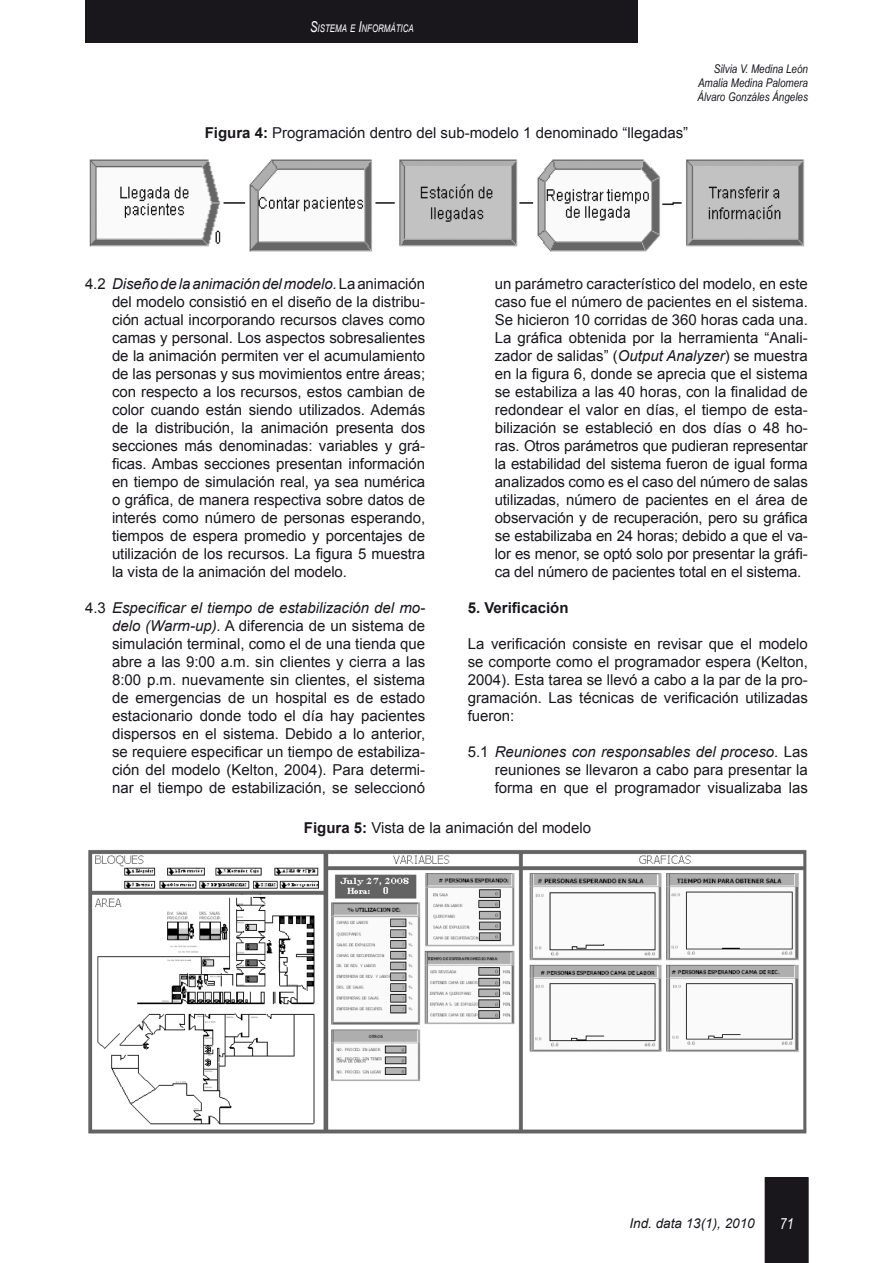
<style>
.page{position:relative;width:893px;height:1263px;background:#fff}
.page>*{position:absolute;margin:0;border:0;box-sizing:border-box;transform-origin:0 0}
.t1{font:15px/18px "Arial";color:#1a171c;text-align:justify}
.t2{font:700 15px "Arial";color:#1a171c}
.t3{font:italic 15px "Arial Narrow";color:#fff}
.t4{font:italic 13.5px "Arial";color:#1a171c}
.t5{font:italic 12px/14.4px "Arial Narrow";color:#1a171c;text-align:justify}
.t6{font:italic 10.5px "Arial";color:#fff;scale:.75 1}
.s1{font-size:15px}
.s2{font-weight:700}
.s3{font-style:italic}
</style>
<div class="page">
<div style="left:765px;top:1177px;width:44px;height:86px;background:#1a171c"></div>
<div style="left:85px;top:0;width:553px;height:43px;background:#1a171c"></div>
<img style="left:89px;top:159px;width:716px;height:93px">
<img style="left:88px;top:850px;width:719px;height:284px">
<p class="t6" style="left:310px;top:21px;width:140px"><span class="s1">S</span>ISTEMA E <span class="s1">I</span>NFORMÁTICA</p>
<p class="t1" style="left:205px;top:124px;width:485px"><span class="s2">Figura 4:</span> Programación dentro del sub-modelo 1 denominado “llegadas”</p>
<p class="t5" style="left:697px;top:61px;width:112px;text-indent:16px">Silvia V. Medina León Amalia Medina Palomera Álvaro Gonzáles Ángeles</p>
<p class="t1" style="left:112px;top:275px;width:315px;text-indent:-27px">4.2 <span class="s3">Diseño de la animación del modelo.</span> La animación del modelo consistió en el diseño de la distribu&shy;ción actual incorporando recursos claves como camas y personal. Los aspectos sobresalientes de la animación permiten ver el acumulamiento de las personas y sus movimientos entre áreas; con respecto a los recursos, estos cambian de color cuando están siendo utilizados. Además de la distribución, la animación presenta dos secciones más denominadas: variables y grá&shy;ficas. Ambas secciones presentan información en tiempo de simulación real, ya sea numérica o gráfica, de manera respectiva sobre datos de interés como número de personas esperando, tiempos de espera promedio y porcentajes de utilización de los recursos. La figura 5 muestra la vista de la animación del modelo.</p>
<p class="t1" style="left:112px;top:599px;width:315px;text-indent:-27px">4.3 <span class="s3">Especificar el tiempo de estabilización del mo&shy;delo (Warm-up).</span> A diferencia de un sistema de simulación terminal, como el de una tienda que abre a las 9:00 a.m. sin clientes y cierra a las 8:00 p.m. nuevamente sin clientes, el sistema de emergencias de un hospital es de estado estacionario donde todo el día hay pacientes dispersos en el sistema. Debido a lo anterior, se requiere especificar un tiempo de estabiliza&shy;ción del modelo (Kelton, 2004). Para determi&shy;nar el tiempo de estabilización, se seleccionó</p>
<p class="t1" style="left:495px;top:275px;width:315px">un parámetro característico del modelo, en este caso fue el número de pacientes en el sistema.<br>Se hicieron 10 corridas de 360 horas cada una.<br>La gráfica obtenida por la herramienta “Anali&shy;zador de salidas” (<span class="s3">Output Analyzer</span>) se muestra en la figura 6, donde se aprecia que el sistema se estabiliza a las 40 horas, con la finalidad de redondear el valor en días, el tiempo de esta&shy;bilización se estableció en dos días o 48 ho&shy;ras. Otros parámetros que pudieran representar la estabilidad del sistema fueron de igual forma analizados como es el caso del número de salas utilizadas, número de pacientes en el área de observación y de recuperación, pero su gráfica se estabilizaba en 24 horas; debido a que el va&shy;lor es menor, se optó solo por presentar la gráfi&shy;ca del número de pacientes total en el sistema.</p>
<p class="t2" style="left:468px;top:598px;width:102px">5. Verificación</p>
<p class="t1" style="left:468px;top:635px;width:342px">La verificación consiste en revisar que el modelo se comporte como el programador espera (Kelton, 2004). Esta tarea se llevó a cabo a la par de la pro&shy;gramación. Las técnicas de verificación utilizadas fueron:</p>
<p class="t1" style="left:495px;top:743px;width:315px;text-indent:-27px">5.1 <span class="s3">Reuniones con responsables del proceso.</span> Las reuniones se llevaron a cabo para presentar la forma en que el programador visualizaba las</p>
<p class="t1" style="left:304px;top:818px;width:289px"><span class="s2">Figura 5:</span> Vista de la animación del modelo</p>
<p class="t4" style="left:629px;top:1214px;width:127px">Ind. data 13(1), 2010</p>
<p class="t3" style="left:780px;top:1213px;width:15px">71</p>
</div>
